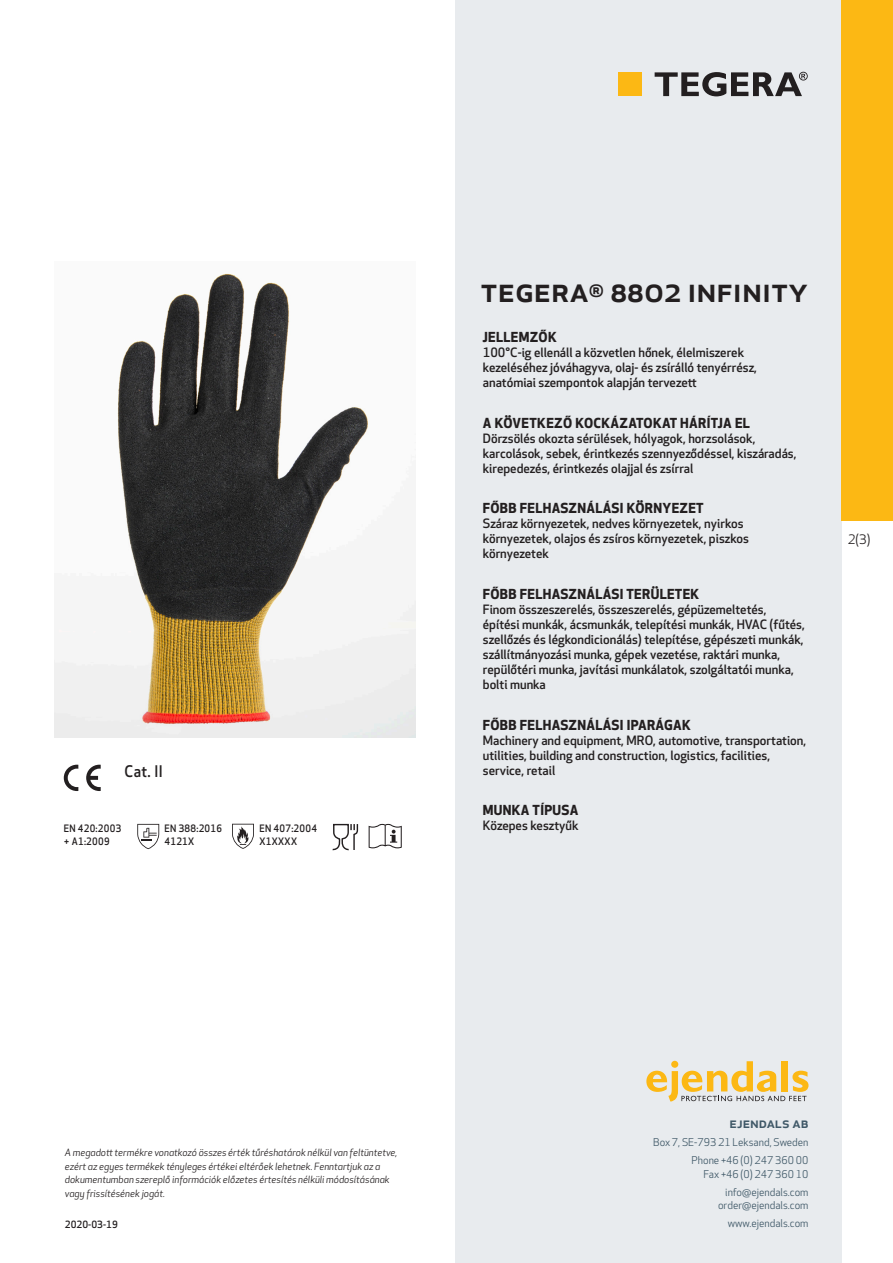
<style>
.page{position:relative;width:893px;height:1263px;background:#fff}
.page>*{position:absolute;margin:0;border:0;box-sizing:border-box;transform-origin:0 0}
.prodname{font:500 34.5px "Apex New";color:#231f20}
.Artikel{font:500 15.6px "Apex New";color:#231f20;scale:.95 1}
.t1{font:500 15px "Apex New";color:#405968}
.Funktion_body{font:700 13.5px "Apex New";letter-spacing:.025em;color:#231f20}
.t2{font:12.75px "Apex New";color:#231f20}
.Funktion_body-2{font:500 12.6px/15px "Apex New";color:#231f20}
.t3{font:10.5px/18px "Apex New";color:#405968;text-align:right}
.Artikel-2{font:500 10.05px/13.2px "Apex New";letter-spacing:.025em;color:#231f20;scale:.95 1}
.t4{font:italic 9.75px/13.5px "Apex New";color:#231f20}
.Sidfot_datum{font:500 9.75px "Apex New";color:#231f20}
</style>
<div class="page">
<div style="left:455px;top:0;width:387px;height:1263px;background:#e8ebee"></div>
<svg style="left:646px;top:1061px;width:162px;height:40px"></svg>
<div style="left:842px;top:0;width:51px;height:520px;background:#fcb814"></div>
<div style="left:618px;top:72px;width:24px;height:24px;background:#fcb814"></div>
<svg style="left:655px;top:72px;width:153px;height:24px"></svg>
<svg style="left:86px;top:765px;width:15px;height:26px"></svg>
<svg style="left:64px;top:765px;width:14px;height:26px"></svg>
<svg style="left:137px;top:824px;width:22px;height:25px"></svg>
<svg style="left:232px;top:824px;width:22px;height:25px"></svg>
<svg style="left:333px;top:824px;width:25px;height:26px"></svg>
<svg style="left:369px;top:824px;width:33px;height:24px"></svg>
<img style="left:54px;top:273px;width:361px;height:465px">
<p class="Artikel" style="left:125px;top:761px;width:42px">Cat. II</p>
<p class="Artikel-2" style="left:64px;top:821px;width:62px">EN 420:2003 + A1:2009</p>
<p class="Artikel-2" style="left:165px;top:821px;width:62px">EN 388:2016<br>4121X</p>
<p class="Artikel-2" style="left:259px;top:821px;width:62px">EN 407:2004<br>X1XXXX</p>
<p class="prodname" style="left:480px;top:266px;width:329px">TEGERA<sup>®</sup> 8802 Infinity</p>
<p class="Funktion_body" style="left:483px;top:327px;width:75px">JELLEMZŐK</p>
<p class="Funktion_body-2" style="left:483px;top:345px;width:276px">100°C-ig ellenáll a közvetlen hőnek, élelmiszerek kezeléséhez jóváhagyva, olaj- és zsírálló tenyérrész, anatómiai szempontok alapján tervezett</p>
<p class="Funktion_body" style="left:483px;top:413px;width:269px">A KÖVETKEZŐ KOCKÁZATOKAT HÁRÍTJA EL</p>
<p class="Funktion_body-2" style="left:483px;top:430px;width:315px">Dörzsölés okozta sérülések, hólyagok, horzsolások, karcolások, sebek, érintkezés szennyeződéssel, kiszáradás, kirepedezés, érintkezés olajjal és zsírral</p>
<p class="Funktion_body" style="left:483px;top:498px;width:222px">FŐBB FELHASZNÁLÁSI KÖRNYEZET</p>
<p class="Funktion_body-2" style="left:483px;top:516px;width:268px">Száraz környezetek, nedves környezetek, nyirkos környezetek, olajos és zsíros környezetek, piszkos környezetek</p>
<p class="Funktion_body" style="left:483px;top:584px;width:218px">FŐBB FELHASZNÁLÁSI TERÜLETEK</p>
<p class="Funktion_body-2" style="left:483px;top:601px;width:323px">Finom összeszerelés, összeszerelés, gépüzemeltetés, építési munkák, ácsmunkák, telepítési munkák, HVAC (fűtés, szellőzés és légkondicionálás) telepítése, gépészeti munkák, szállítmányozási munka, gépek vezetése, raktári munka, repülőtéri munka, javítási munkálatok, szolgáltatói munka, bolti munka</p>
<p class="Funktion_body" style="left:483px;top:715px;width:209px">FŐBB FELHASZNÁLÁSI IPARÁGAK</p>
<p class="Funktion_body-2" style="left:483px;top:732px;width:325px">Machinery and equipment, MRO, automotive, transportation, utilities, building and construction, logistics, facilities, service, retail</p>
<p class="Funktion_body" style="left:483px;top:800px;width:97px">MUNKA TÍPUSA</p>
<p class="Funktion_body-2" style="left:483px;top:818px;width:97px">Közepes kesztyűk</p>
<p class="t2" style="left:848px;top:531px;width:24px">2(3)</p>
<p class="t4" style="left:65px;top:1146px;width:334px">A megadott termékre vonatkozó összes érték tűréshatárok nélkül van feltüntetve, ezért az egyes termékek tényleges értékei eltérőek lehetnek. Fenntartjuk az a dokumentumban szereplő információk előzetes értesítés nélküli módosításának vagy frissítésének jogát.</p>
<p class="Sidfot_datum" style="left:65px;top:1218px;width:54px">2020-03-19</p>
<p class="t1" style="left:729px;top:1113px;width:80px">ejendals ab</p>
<p class="t3" style="left:653px;top:1133px;width:157px">Box 7, SE-793 21 Leksand, Sweden<br>Phone +46 (0) 247 360 00</p>
<p class="t3" style="left:703px;top:1165px;width:107px">Fax +46 (0) 247 360 10 info@ejendals.com</p>
<p class="t3" style="left:718px;top:1196px;width:92px">order@ejendals.com</p>
<p class="t3" style="left:728px;top:1215px;width:82px">www.ejendals.com</p>
</div>
